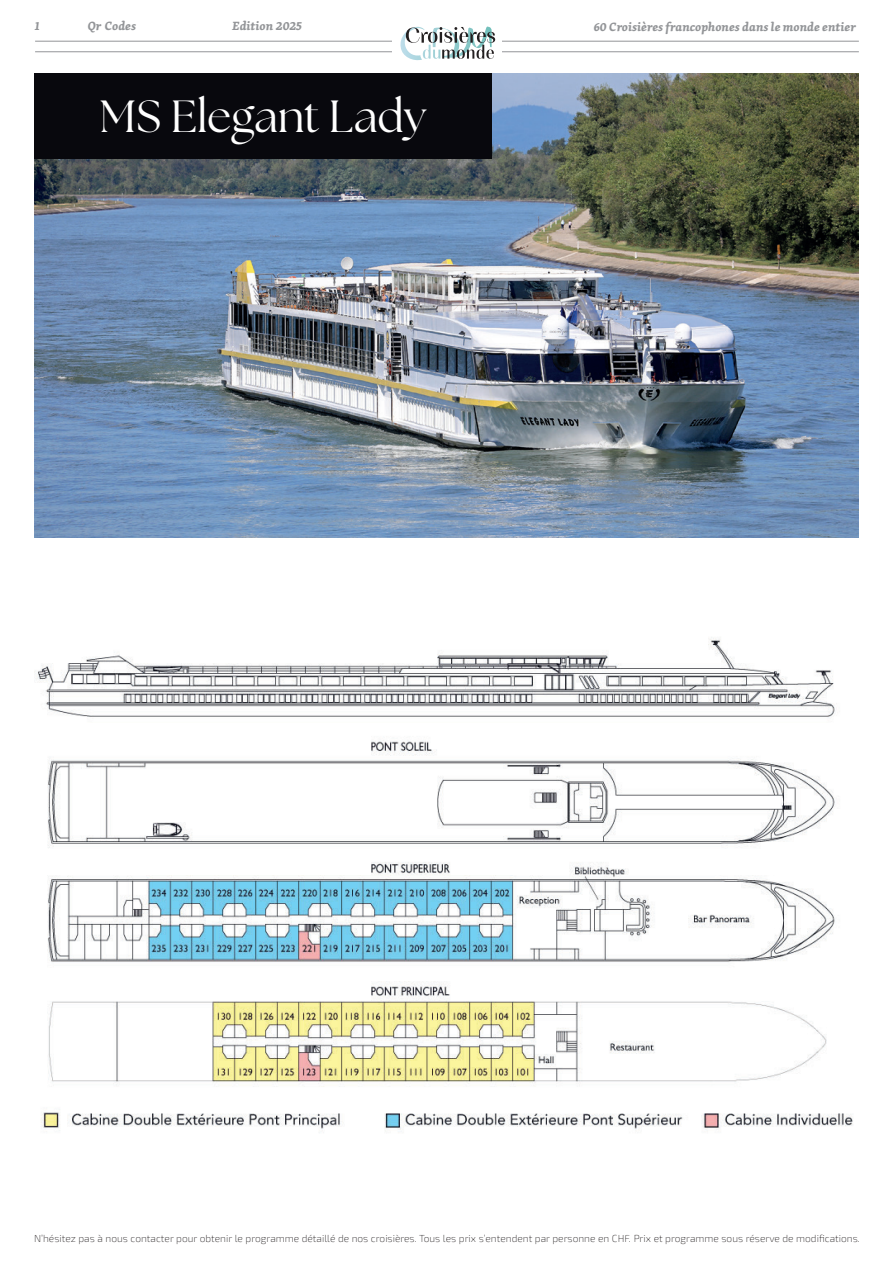
<style>
.page{position:relative;width:893px;height:1263px;background:#fff}
.page>*{position:absolute;margin:0;border:0;box-sizing:border-box;transform-origin:0 0}
.t1{font:45px "The Seasons";letter-spacing:-.005em;color:#fff}
.t2{font:12.3px "Skolar PEVF Its";color:#939598}
.t3{font:10.2px "Exo 2";color:#231f20}
</style>
<div class="page">
<hr style="left:35px;top:41px;width:824px;height:1px;background:#939598">
<hr style="left:35px;top:52px;width:824px;height:1px;background:#939598">
<div style="left:392px;top:22px;width:110px;height:39px;background:#fff"></div>
<svg style="left:400px;top:26px;width:95px;height:35px"></svg>
<img style="left:34px;top:74px;width:825px;height:464px">
<div style="left:34px;top:74px;width:458px;height:85px;background:#08080d"></div>
<img style="left:34px;top:637px;width:819px;height:495px">
<p class="t2" style="left:35px;top:17px;width:6px">1</p>
<p class="t2" style="left:88px;top:17px;width:50px">Qr Codes</p>
<p class="t2" style="left:233px;top:17px;width:71px">Edition 2025</p>
<p class="t2" style="left:594px;top:18px;width:264px">60 Croisières francophones dans le monde entier</p>
<h1 class="t1" style="left:99px;top:86px;width:329px">MS Elegant Lady</h1>
<p class="t3" style="left:34px;top:1231px;width:827px">N’hésitez pas à nous contacter pour obtenir le programme détaillé de nos croisières. Tous les prix s’entendent par personne en CHF. Prix et programme sous réserve de modifications.</p>
</div>
